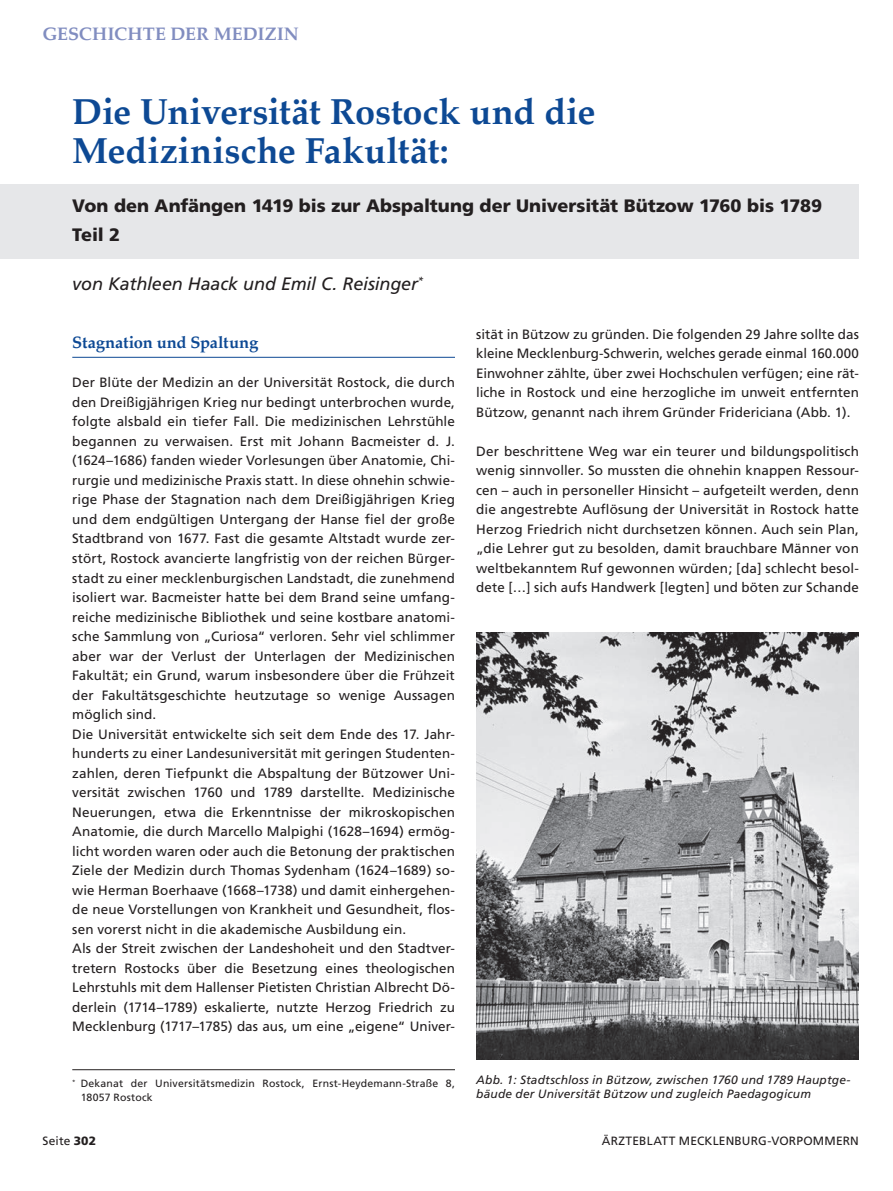
<style>
.page{position:relative;width:893px;height:1191px;background:#fff}
.page>*{position:absolute;margin:0;border:0;box-sizing:border-box;transform-origin:0 0}
.t1{font:700 36px/39px "Palatino";letter-spacing:-.005em;color:#0d4994}
.t2{font:900 18px/29.2px "Frutiger";letter-spacing:-.005em;color:#231f20}
.t3{font:italic 18px "Frutiger";letter-spacing:-.01em;color:#231f20}
.t4{font:700 18px "Palatino";color:#818dc0}
.t5{font:700 16.5px "Palatino";letter-spacing:-.015em;color:#0d4994}
.t6{font:13.5px/19.5px "Frutiger";letter-spacing:.005em;color:#231f20;text-align:justify}
.t7{font:italic 12px/14.4px "Frutiger";letter-spacing:.015em;color:#231f20}
.t8{font:12px "Frutiger";letter-spacing:.015em;color:#231f20}
.t9{font:10.5px/13.5px "Frutiger";letter-spacing:.015em;color:#231f20}
.s1{font-weight:900}
</style>
<div class="page">
<div style="left:0;top:184px;width:859px;height:74px;background:#e6e7e9"></div>
<hr style="left:72px;top:1069px;width:383px;height:1px;background:#231f20">
<hr style="left:72px;top:357px;width:383px;height:1px;background:#0d4994">
<img style="left:476px;top:633px;width:383px;height:426px">
<h2 class="t4" style="left:43px;top:23px;width:258px">GESCHICHTE DER MEDIZIN</h2>
<h1 class="t1" style="left:72px;top:96px;width:525px">Die Universität Rostock und die<br>Medizinische Fakultät:</h1>
<h2 class="t2" style="left:72px;top:191px;width:751px">Von den Anfängen 1419 bis zur Abspaltung der Universität Bützow 1760 bis 1789<br>Teil 2</h2>
<h2 class="t3" style="left:72px;top:273px;width:353px">von Kathleen Haack und Emil C. Reisinger<sup>*</sup></h2>
<p class="t5" style="left:72px;top:332px;width:187px">Stagnation und Spaltung</p>
<p class="t6" style="left:72px;top:373px;width:384px;text-align:left">Der Blüte der Medizin an der Universität Rostock, die durch den Dreißigjährigen Krieg nur bedingt unterbrochen wurde, folgte alsbald ein tiefer Fall. Die medizinischen Lehrstühle begannen zu verwaisen. Erst mit Johann Bacmeister d. J. (1624–1686) fanden wieder Vorlesungen über Anatomie, Chi&shy;rurgie und medizinische Praxis statt. In diese ohnehin schwie&shy;rige Phase der Stagnation nach dem Dreißigjährigen Krieg und dem endgültigen Untergang der Hanse fiel der große Stadtbrand von 1677. Fast die gesamte Altstadt wurde zer&shy;stört, Rostock avancierte langfristig von der reichen Bürger&shy;stadt zu einer mecklenburgischen Landstadt, die zunehmend isoliert war. Bacmeister hatte bei dem Brand seine umfang&shy;reiche medizinische Bibliothek und seine kostbare anatomi&shy;sche Sammlung von „Curiosa“ verloren. Sehr viel schlimmer aber war der Verlust der Unterlagen der Medizinischen Fakultät; ein Grund, warum insbesondere über die Frühzeit der Fakultätsgeschichte heutzutage so wenige Aussagen möglich sind.<br>Die Universität entwickelte sich seit dem Ende des 17. Jahr&shy;hunderts zu einer Landesuniversität mit geringen Studenten&shy;zahlen, deren Tiefpunkt die Abspaltung der Bützower Uni&shy;versität zwischen 1760 und 1789 darstellte. Medizinische Neuerungen, etwa die Erkenntnisse der mikroskopischen Anatomie, die durch Marcello Malpighi (1628–1694) ermög&shy;licht worden waren oder auch die Betonung der praktischen Ziele der Medizin durch Thomas Sydenham (1624–1689) so&shy;wie Herman Boerhaave (1668–1738) und damit einhergehen&shy;de neue Vorstellungen von Krankheit und Gesundheit, flos&shy;sen vorerst nicht in die akademische Ausbildung ein.<br>Als der Streit zwischen der Landeshoheit und den Stadtver&shy;tretern Rostocks über die Besetzung eines theologischen Lehrstuhls mit dem Hallenser Pietisten Christian Albrecht Dö&shy;derlein (1714–1789) eskalierte, nutzte Herzog Friedrich zu Mecklenburg (1717–1785) das aus, um eine „eigene“ Univer-</p>
<p class="t9" style="left:81px;top:1076px;width:376px;text-indent:-8px"><sup>*</sup> Dekanat der Universitätsmedizin Rostock, Ernst-Heydemann-Straße 8,<br>18057 Rostock</p>
<p class="t6" style="left:476px;top:324px;width:384px">sität in Bützow zu gründen. Die folgenden 29 Jahre sollte das kleine Mecklenburg-Schwerin, welches gerade einmal 160.000<br>Einwohner zählte, über zwei Hochschulen verfügen; eine rät&shy;liche in Rostock und eine herzogliche im unweit entfernten Bützow, genannt nach ihrem Gründer Fridericiana (Abb. 1).</p>
<p class="t6" style="left:476px;top:441px;width:384px">Der beschrittene Weg war ein teurer und bildungspolitisch wenig sinnvoller. So mussten die ohnehin knappen Ressour&shy;cen – auch in personeller Hinsicht – aufgeteilt werden, denn die angestrebte Auflösung der Universität in Rostock hatte Herzog Friedrich nicht durchsetzen können. Auch sein Plan, „die Lehrer gut zu besolden, damit brauchbare Männer von weltbekanntem Ruf gewonnen würden; [da] schlecht besol&shy;dete […] sich aufs Handwerk [legten] und böten zur Schande</p>
<p class="t7" style="left:476px;top:1072px;width:376px">Abb. 1: Stadtschloss in Bützow, zwischen 1760 und 1789 Hauptge&shy;bäude der Universität Bützow und zugleich Paedagogicum</p>
<p class="t8" style="left:43px;top:1133px;width:55px">Seite <span class="s1">302</span></p>
<p class="t8" style="left:602px;top:1133px;width:259px">ÄRZTEBLATT MECKLENBURG-VORPOMMERN</p>
</div>
